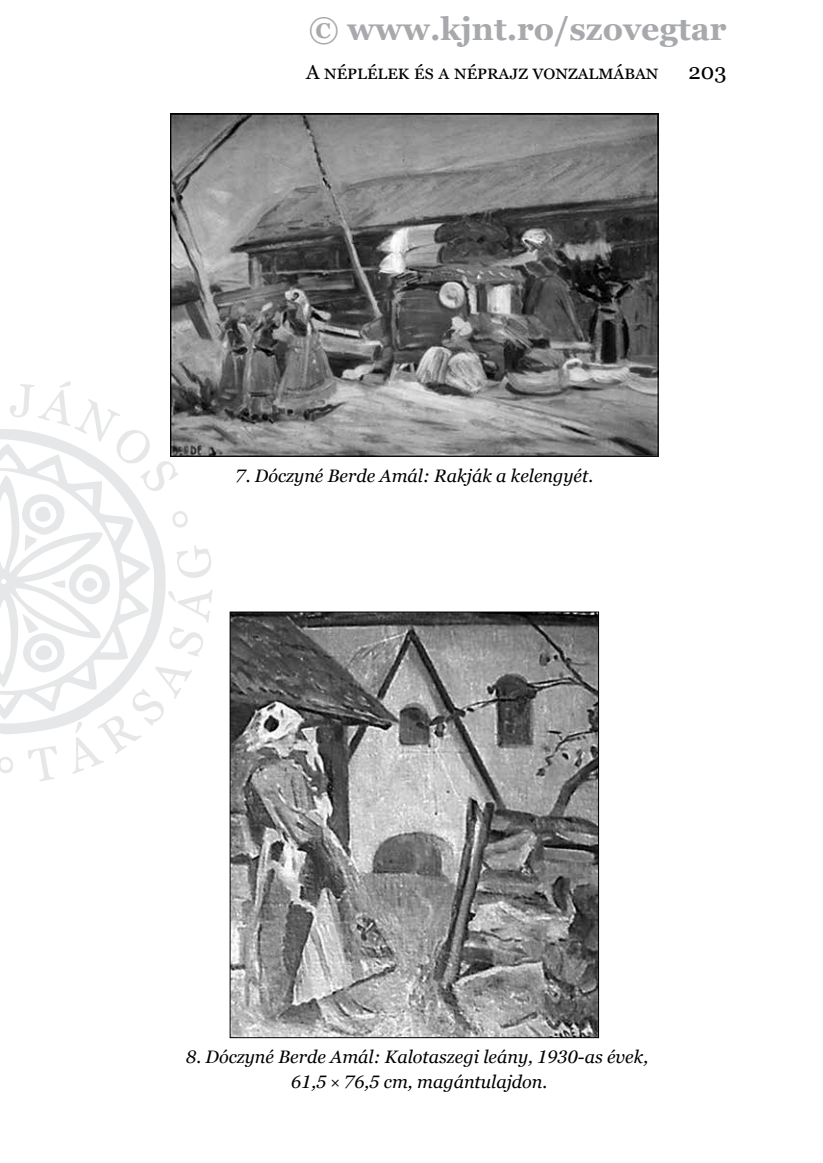
<style>
.page{position:relative;width:823px;height:1163px;background:#fff}
.page>*{position:absolute;margin:0;border:0;box-sizing:border-box;transform-origin:0 0}
.t1{font:700 32px "Georgia";color:#a7a9ac}
.t2{font:22px "Georgia";color:#000}
.t3{font:20px "Georgia";color:#000}
.t4{font:italic 18px/25.2px "Georgia";color:#000;text-align:center}
.s1{font-family:"Meta Serif Pro";font-style:normal}
</style>
<div class="page">
<svg style="left:0;top:381px;width:212px;height:400px"></svg>
<img style="left:172px;top:115px;width:484px;height:339px">
<img style="left:231px;top:613px;width:365px;height:422px">
<div style="left:229px;top:611px;width:369px;height:426px;border:1px solid #000"></div>
<h1 class="t1" style="left:308px;top:8px;width:419px">© www.kjnt.ro/szovegtar</h1>
<p class="t3" style="left:306px;top:60px;width:353px">A néplélek és a néprajz vonzalmában</p>
<p class="t2" style="left:688px;top:58px;width:39px">203</p>
<p class="t4" style="left:235px;top:463px;width:359px">7. Dóczyné Berde Amál: Rakják a kelengyét.</p>
<p class="t4" style="left:186px;top:1044px;width:463px">8. Dóczyné Berde Amál: Kalotaszegi leány, 1930-as évek,<br>61,5 <span class="s1">×</span> 76,5 cm, magántulajdon.</p>
</div>
